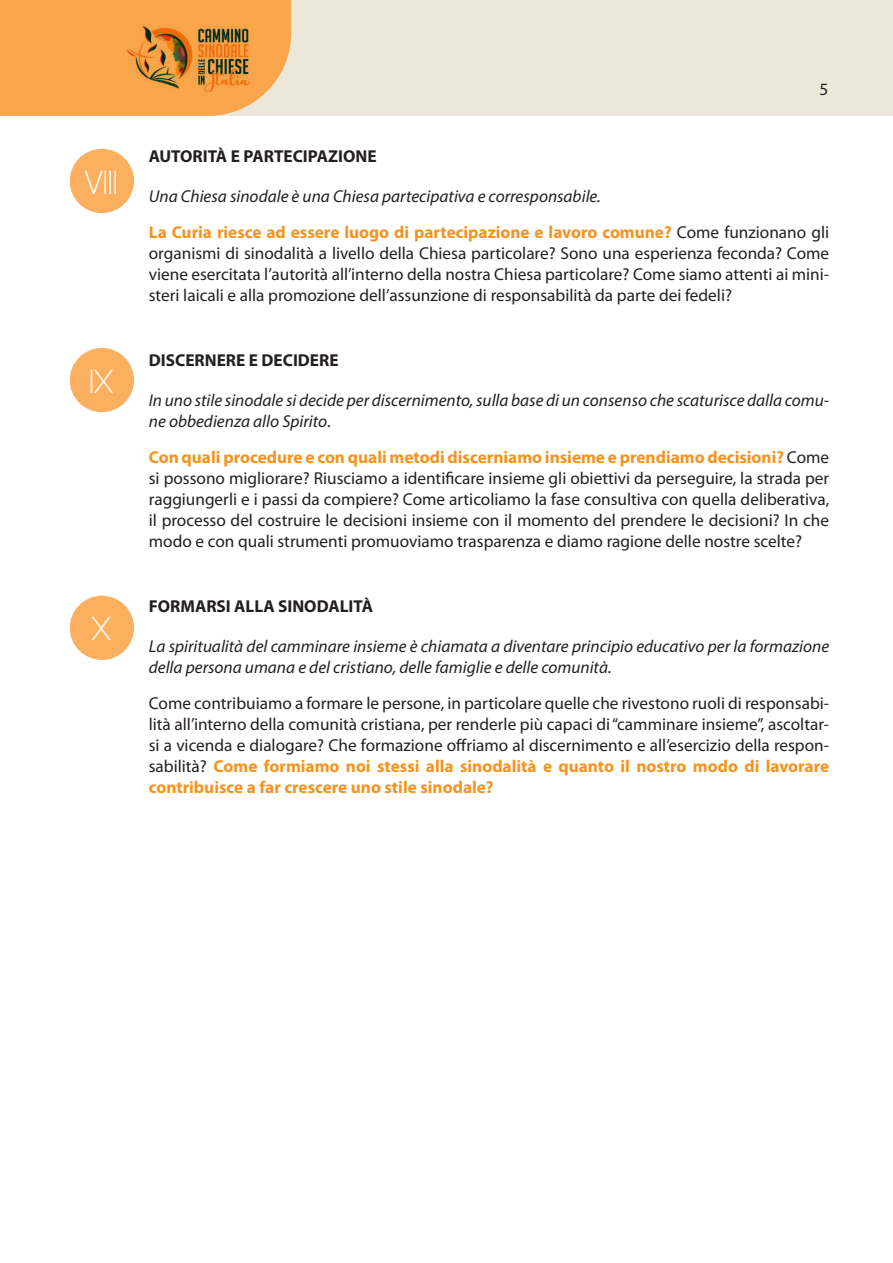
<style>
.page{position:relative;width:893px;height:1263px;background:#fff}
.page>*{position:absolute;margin:0;border:0;box-sizing:border-box;transform-origin:0 0}
.Numero{font:32.4px "Blevio";color:#fff}
.Normal__Web{font:17.25px/21px "Myriad Pro";color:#231f20;text-align:justify}
.Normal__Web-2{font:italic 17.25px/21px "Myriad Pro";color:#231f20}
.Testo_Bold{font:700 17.25px "Myriad Pro";color:#231f20}
.s1{font-weight:700;color:#f7931d}
.s2{font-style:normal}
</style>
<div class="page">
<div style="left:0;top:0;width:893px;height:116px;background:#ede7d9"></div>
<div style="left:0;top:0;width:291px;height:116px;background:#f9a64a"></div>
<img style="left:128px;top:26px;width:122px;height:66px">
<div style="left:70px;top:149px;width:64px;height:64px;background:#fab05f;border-radius:50%"></div>
<div style="left:70px;top:348px;width:64px;height:64px;background:#fab05f;border-radius:50%"></div>
<div style="left:70px;top:596px;width:64px;height:64px;background:#fab05f;border-radius:50%"></div>
<p class="Numero" style="left:85px;top:163px;width:35px">VIII</p>
<p class="Numero" style="left:89px;top:362px;width:26px">IX</p>
<p class="Numero" style="left:92px;top:610px;width:21px">X</p>
<p class="Normal__Web" style="left:820px;top:78px;width:10px">5</p>
<p class="Testo_Bold" style="left:149px;top:145px;width:229px">AUTORITÀ E PARTECIPAZIONE</p>
<p class="Normal__Web-2" style="left:149px;top:186px;width:453px">Una Chiesa sinodale è una Chiesa partecipativa e corresponsabile.</p>
<p class="Normal__Web" style="left:149px;top:222px;width:682px"><span class="s1">La Curia riesce ad essere luogo di partecipazione e lavoro comune?</span> Come funzionano gli organismi di sinodalità a livello della Chiesa particolare? Sono una esperienza feconda? Come viene esercitata l’autorità all’interno della nostra Chiesa particolare? Come siamo attenti ai mini&shy;steri laicali e alla promozione dell’assunzione di responsabilità da parte dei fedeli?</p>
<p class="Testo_Bold" style="left:149px;top:349px;width:191px">DISCERNERE E DECIDERE</p>
<p class="Normal__Web-2" style="left:149px;top:390px;width:682px">In uno stile sinodale si decide per discernimento, sulla base di un consenso che scaturisce dalla comu&shy;ne obbedienza allo Spirito<span class="s2">.</span></p>
<p class="Normal__Web" style="left:149px;top:447px;width:682px"><span class="s1">Con quali procedure e con quali metodi discerniamo insieme e prendiamo decisioni?</span> Come si possono migliorare? Riusciamo a identificare insieme gli obiettivi da perseguire, la strada per raggiungerli e i passi da compiere? Come articoliamo la fase consultiva con quella deliberativa, il processo del costruire le decisioni insieme con il momento del prendere le decisioni? In che modo e con quali strumenti promuoviamo trasparenza e diamo ragione delle nostre scelte?</p>
<p class="Testo_Bold" style="left:149px;top:595px;width:226px">FORMARSI ALLA SINODALITÀ</p>
<p class="Normal__Web-2" style="left:149px;top:636px;width:682px">La spiritualità del camminare insieme è chiamata a diventare principio educativo per la formazione della persona umana e del cristiano, delle famiglie e delle comunità.</p>
<p class="Normal__Web" style="left:149px;top:693px;width:682px">Come contribuiamo a formare le persone, in particolare quelle che rivestono ruoli di responsabi&shy;lità all’interno della comunità cristiana, per renderle più capaci di “camminare insieme”, ascoltar&shy;si a vicenda e dialogare? Che formazione offriamo al discernimento e all’esercizio della respon&shy;sabilità? <span class="s1">Come formiamo noi stessi alla sinodalità e quanto il nostro modo di lavorare contribuisce a far crescere uno stile sinodale?</span></p>
</div>
